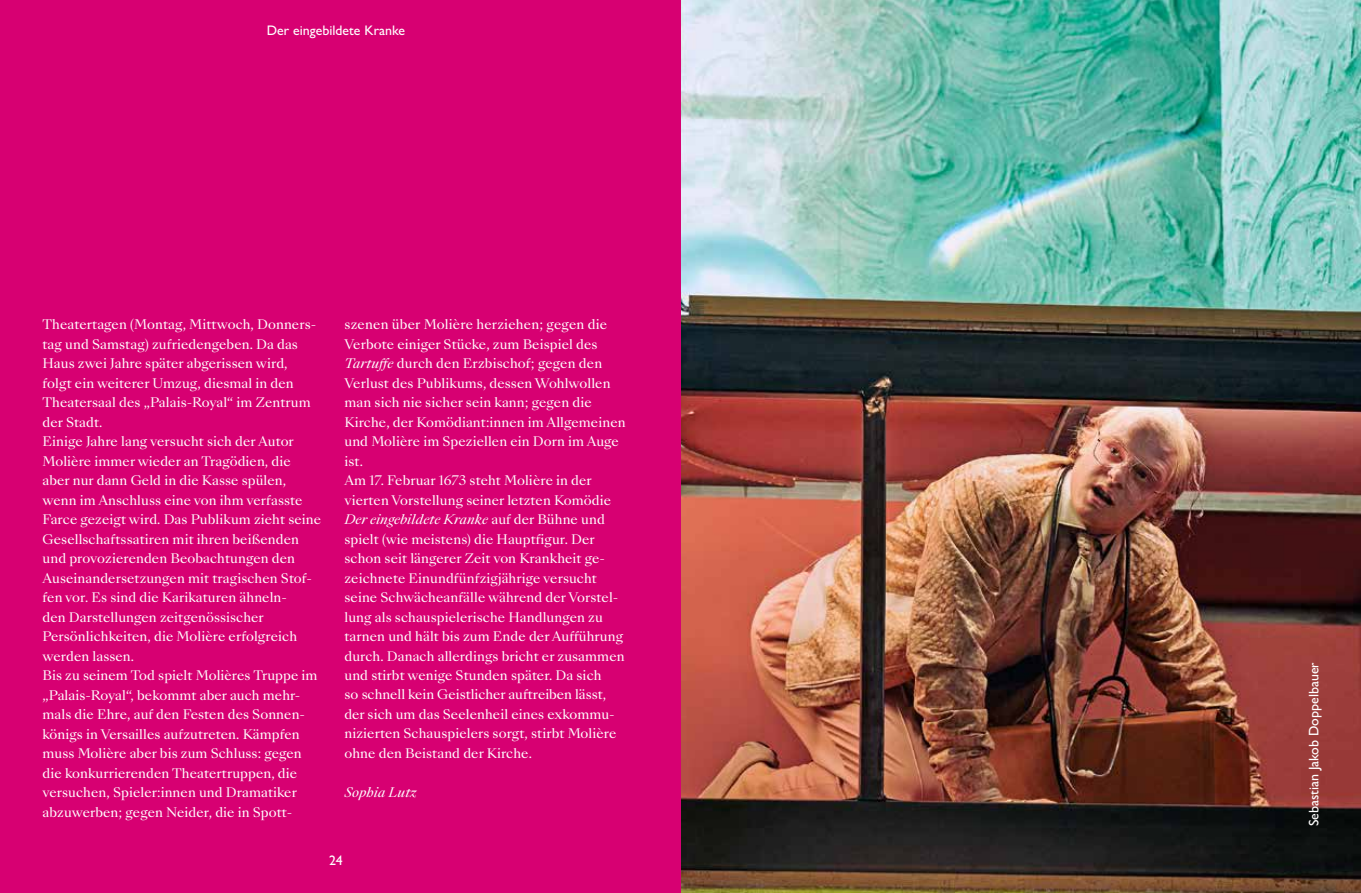
<style>
.page{position:relative;width:1361px;height:893px;background:#fff}
.page>*{position:absolute;margin:0;border:0;box-sizing:border-box;transform-origin:0 0}
.t1{font:500 13.8px "Gill Sans Nova";color:#fff}
.t2{font:12.75px/19.5px "Sang Bleu Kingdom";letter-spacing:.005em;color:#fff}
.t3{font:italic 12.75px "Sang Bleu Kingdom";letter-spacing:.005em;color:#fff}
.s1{font-style:italic}
</style>
<div class="page">
<img style="left:680px;top:0;width:681px;height:893px">
<div style="left:0;top:0;width:680px;height:893px;background:#d70072"></div>
<p class="t1" style="left:267px;top:22px;width:140px">Der eingebildete Kranke</p>
<p class="t2" style="left:43px;top:315px;width:280px">Theatertagen (Montag, Mittwoch, Donners&shy;tag und Samstag) zufriedengeben. Da das Haus zwei Jahre später abgerissen wird,<br>folgt ein weiterer Umzug, diesmal in den Theatersaal des „Palais-Royal“ im Zentrum der Stadt.<br>Einige Jahre lang versucht sich der Autor Molière immer wieder an Tragödien, die aber nur dann Geld in die Kasse spülen, wenn im Anschluss eine von ihm verfasste Farce gezeigt wird. Das Publikum zieht seine Gesellschaftssatiren mit ihren beißenden und provozierenden Beobachtungen den Auseinandersetzungen mit tragischen Stof&shy;fen vor. Es sind die Karikaturen ähneln-<br>den Darstellungen zeitgenössischer Persönlichkeiten, die Molière erfolgreich werden lassen.<br>Bis zu seinem Tod spielt Molières Truppe im „Palais-Royal“, bekommt aber auch mehr&shy;mals die Ehre, auf den Festen des Sonnen&shy;königs in Versailles aufzutreten. Kämpfen muss Molière aber bis zum Schluss: gegen die konkurrierenden Theatertruppen, die versuchen, Spieler:innen und Dramatiker abzuwerben; gegen Neider, die in Spott-</p>
<p class="t2" style="left:344px;top:315px;width:283px">szenen über Molière herziehen; gegen die Verbote einiger Stücke, zum Beispiel des <span class="s1">Tartuffe</span> durch den Erzbischof; gegen den Verlust des Publikums, dessen Wohlwollen man sich nie sicher sein kann; gegen die Kirche, der Komödiant:innen im Allgemeinen und Molière im Speziellen ein Dorn im Auge ist.<br>Am 17. Februar 1673 steht Molière in der vierten Vorstellung seiner letzten Komödie <span class="s1">Der eingebildete Kranke</span> auf der Bühne und spielt (wie meistens) die Hauptfigur. Der schon seit längerer Zeit von Krankheit ge&shy;zeichnete Einundfünfzigjährige versucht seine Schwächeanfälle während der Vorstel&shy;lung als schauspielerische Handlungen zu tarnen und hält bis zum Ende der Aufführung durch. Danach allerdings bricht er zusammen und stirbt wenige Stunden später. Da sich<br>so schnell kein Geistlicher auftreiben lässt, der sich um das Seelenheil eines exkommu&shy;nizierten Schauspielers sorgt, stirbt Molière ohne den Beistand der Kirche.</p>
<p class="t3" style="left:344px;top:783px;width:74px">Sophia Lutz</p>
<p class="t1" style="left:329px;top:852px;width:15px">24</p>
<p class="t1" style="left:1305px;top:826px;width:166px;rotate:-90deg">Sebastian Jakob Doppelbauer</p>
</div>
